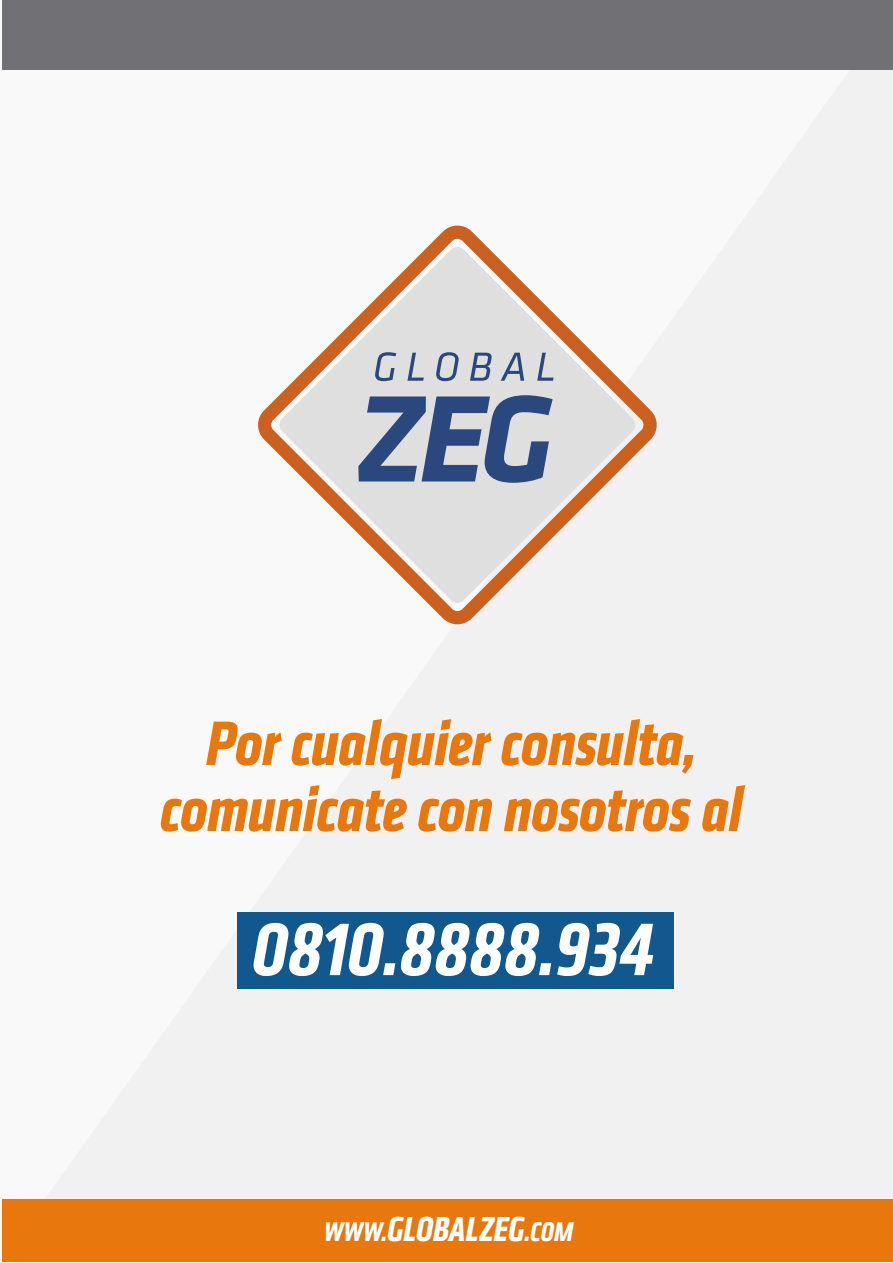
<style>
.page{position:relative;width:893px;height:1263px;background:#fff}
.page>*{position:absolute;margin:0;border:0;box-sizing:border-box;transform-origin:0 0}
.t1{font:italic 700 condensed 77.1px "Klavika CH";color:#fff}
.t2{font:italic 700 condensed 65.1px/66px "Klavika CH";color:#e8780e;text-align:center}
.t3{font:italic 700 condensed 36px "Klavika CH";color:#fff}
.s1{font-size:28.05px}
</style>
<div class="page">
<div style="left:0;top:70px;width:893px;height:1192px;background:#f1f1f2"></div>
<svg style="left:256px;top:226px;width:403px;height:398px;fill:#f1f1f2"></svg>
<svg style="left:358px;top:395px;width:195px;height:88px;background:#7c8ca9"></svg>
<svg style="left:375px;top:352px;width:21px;height:29px"></svg>
<svg style="left:407px;top:353px;width:17px;height:28px"></svg>
<svg style="left:436px;top:352px;width:23px;height:29px"></svg>
<svg style="left:470px;top:353px;width:22px;height:28px"></svg>
<svg style="left:501px;top:353px;width:23px;height:28px"></svg>
<svg style="left:537px;top:353px;width:17px;height:28px"></svg>
<div style="left:238px;top:912px;width:436px;height:77px;background:#10588e"></div>
<div style="left:2px;top:1199px;width:891px;height:63px;background:#e8780e"></div>
<div style="left:2px;top:0;width:891px;height:70px;background:#717175"></div>
<p class="t2" style="left:160px;top:710px;width:584px">Por cualquier consulta, comunicate con nosotros al</p>
<p class="t1" style="left:252px;top:900px;width:404px">0810.8888.934</p>
<p class="t3" style="left:324px;top:1206px;width:250px"><span class="s1">WWW.</span>GLOBALZEG<span class="s1">.COM</span></p>
</div>
